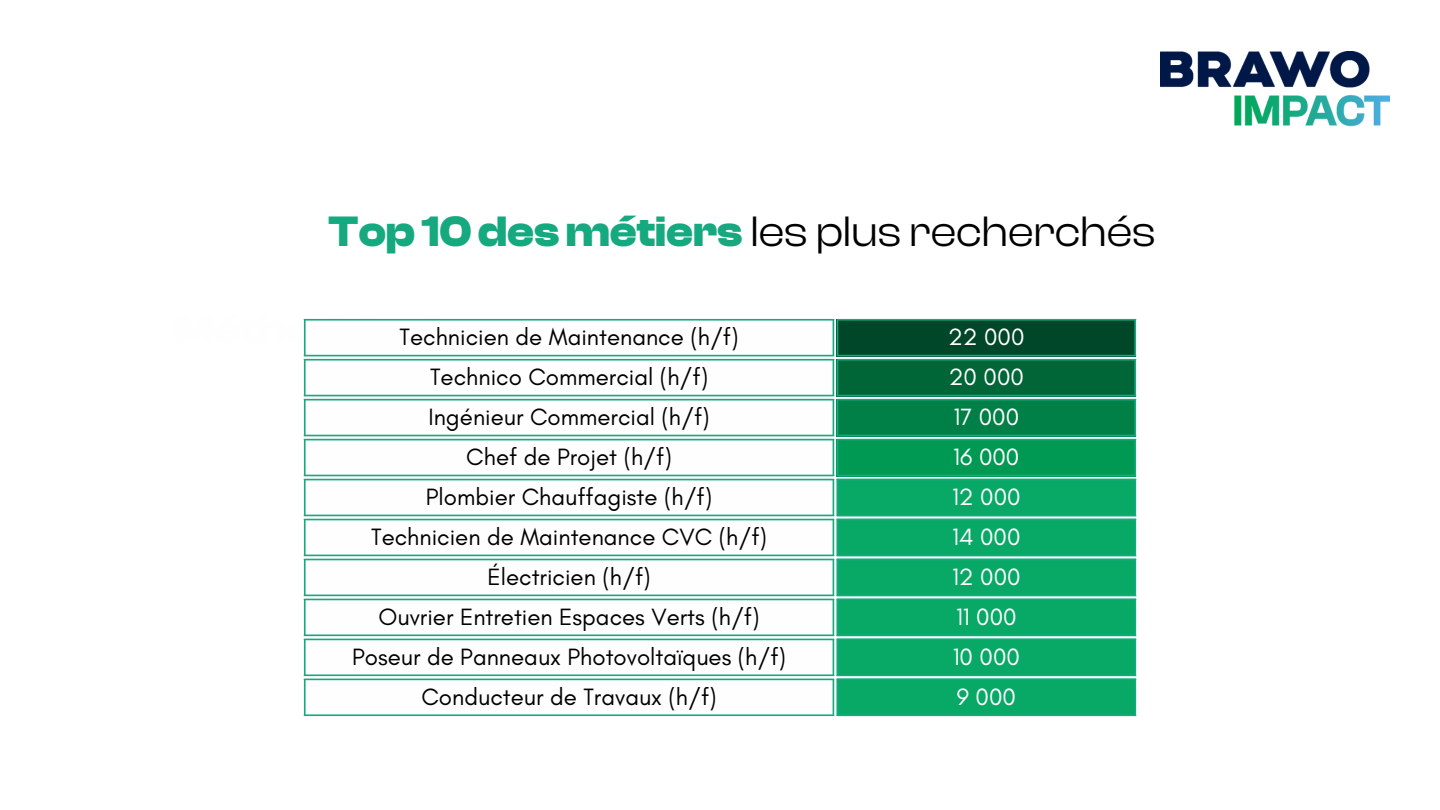
<style>
.page{position:relative;width:1440px;height:810px;background:#fff}
.page>*{position:absolute;margin:0;border:0;box-sizing:border-box;transform-origin:0 0}
.t1{font:44px "Clash Display";color:#000}
.t2{font:24px "Glacial Indifference";color:#000}
.t3{font:24px "Glacial Indifference";color:#fff}
.s1{font-weight:700;color:#16a980}
</style>
<div class="page">
<svg style="left:304px;top:321px;width:530px;height:393px"></svg>
<div style="left:837px;top:319px;width:299px;height:37px;background:#004628"></div>
<div style="left:837px;top:359px;width:299px;height:37px;background:#006638"></div>
<div style="left:837px;top:399px;width:299px;height:37px;background:#008047"></div>
<div style="left:837px;top:439px;width:299px;height:37px;background:#009954"></div>
<svg style="left:837px;top:480px;width:299px;height:234px;background:#13ac6d"></svg>
<hr style="left:304px;top:321px;width:2px;height:34px;background:#16a980">
<hr style="left:833px;top:321px;width:1px;height:34px;background:#16a980">
<hr style="left:304px;top:319px;width:530px;height:2px;background:#16a980">
<hr style="left:304px;top:355px;width:530px;height:1px;background:#16a980">
<hr style="left:837px;top:321px;width:1px;height:34px;background:#16a980">
<hr style="left:1134px;top:321px;width:2px;height:34px;background:#16a980">
<hr style="left:837px;top:319px;width:299px;height:2px;background:#16a980">
<hr style="left:837px;top:355px;width:299px;height:1px;background:#16a980">
<hr style="left:304px;top:361px;width:2px;height:34px;background:#16a980">
<hr style="left:833px;top:361px;width:1px;height:34px;background:#16a980">
<hr style="left:304px;top:359px;width:530px;height:2px;background:#16a980">
<hr style="left:304px;top:395px;width:530px;height:1px;background:#16a980">
<hr style="left:837px;top:361px;width:1px;height:34px;background:#16a980">
<hr style="left:1134px;top:361px;width:2px;height:34px;background:#16a980">
<hr style="left:837px;top:359px;width:299px;height:2px;background:#16a980">
<hr style="left:837px;top:395px;width:299px;height:1px;background:#16a980">
<hr style="left:304px;top:400px;width:2px;height:35px;background:#16a980">
<hr style="left:833px;top:400px;width:1px;height:35px;background:#16a980">
<hr style="left:304px;top:399px;width:530px;height:1px;background:#16a980">
<hr style="left:304px;top:435px;width:530px;height:1px;background:#16a980">
<hr style="left:837px;top:400px;width:1px;height:35px;background:#16a980">
<hr style="left:1134px;top:400px;width:2px;height:35px;background:#16a980">
<hr style="left:837px;top:399px;width:299px;height:1px;background:#16a980">
<hr style="left:837px;top:435px;width:299px;height:1px;background:#16a980">
<hr style="left:304px;top:440px;width:2px;height:35px;background:#16a980">
<hr style="left:833px;top:440px;width:1px;height:35px;background:#16a980">
<hr style="left:304px;top:439px;width:530px;height:1px;background:#16a980">
<hr style="left:304px;top:475px;width:530px;height:1px;background:#16a980">
<hr style="left:837px;top:440px;width:1px;height:35px;background:#16a980">
<hr style="left:1134px;top:440px;width:2px;height:35px;background:#16a980">
<hr style="left:837px;top:439px;width:299px;height:1px;background:#16a980">
<hr style="left:837px;top:475px;width:299px;height:1px;background:#16a980">
<hr style="left:304px;top:480px;width:2px;height:35px;background:#16a980">
<hr style="left:833px;top:480px;width:1px;height:35px;background:#16a980">
<hr style="left:304px;top:479px;width:530px;height:1px;background:#16a980">
<hr style="left:304px;top:515px;width:530px;height:1px;background:#16a980">
<hr style="left:837px;top:480px;width:1px;height:35px;background:#16a980">
<hr style="left:1134px;top:480px;width:2px;height:35px;background:#16a980">
<hr style="left:837px;top:479px;width:299px;height:1px;background:#16a980">
<hr style="left:837px;top:515px;width:299px;height:1px;background:#16a980">
<hr style="left:304px;top:520px;width:2px;height:35px;background:#16a980">
<hr style="left:833px;top:520px;width:1px;height:35px;background:#16a980">
<hr style="left:304px;top:519px;width:530px;height:1px;background:#16a980">
<hr style="left:304px;top:555px;width:530px;height:1px;background:#16a980">
<hr style="left:837px;top:520px;width:1px;height:35px;background:#16a980">
<hr style="left:1134px;top:520px;width:2px;height:35px;background:#16a980">
<hr style="left:837px;top:519px;width:299px;height:1px;background:#16a980">
<hr style="left:837px;top:555px;width:299px;height:1px;background:#16a980">
<hr style="left:304px;top:560px;width:2px;height:35px;background:#16a980">
<hr style="left:833px;top:560px;width:1px;height:35px;background:#16a980">
<hr style="left:304px;top:559px;width:530px;height:1px;background:#16a980">
<hr style="left:304px;top:595px;width:530px;height:1px;background:#16a980">
<hr style="left:837px;top:560px;width:1px;height:35px;background:#16a980">
<hr style="left:1134px;top:560px;width:2px;height:35px;background:#16a980">
<hr style="left:837px;top:559px;width:299px;height:1px;background:#16a980">
<hr style="left:837px;top:595px;width:299px;height:1px;background:#16a980">
<hr style="left:304px;top:600px;width:2px;height:35px;background:#16a980">
<hr style="left:833px;top:600px;width:1px;height:35px;background:#16a980">
<hr style="left:304px;top:599px;width:530px;height:1px;background:#16a980">
<hr style="left:304px;top:635px;width:530px;height:1px;background:#16a980">
<hr style="left:837px;top:600px;width:1px;height:35px;background:#16a980">
<hr style="left:1134px;top:600px;width:2px;height:35px;background:#16a980">
<hr style="left:837px;top:599px;width:299px;height:1px;background:#16a980">
<hr style="left:837px;top:635px;width:299px;height:1px;background:#16a980">
<hr style="left:304px;top:640px;width:2px;height:34px;background:#16a980">
<hr style="left:833px;top:640px;width:1px;height:34px;background:#16a980">
<hr style="left:304px;top:639px;width:530px;height:1px;background:#16a980">
<hr style="left:304px;top:674px;width:530px;height:2px;background:#16a980">
<hr style="left:837px;top:640px;width:1px;height:34px;background:#16a980">
<hr style="left:1134px;top:640px;width:2px;height:34px;background:#16a980">
<hr style="left:837px;top:639px;width:299px;height:1px;background:#16a980">
<hr style="left:837px;top:674px;width:299px;height:2px;background:#16a980">
<hr style="left:304px;top:680px;width:2px;height:34px;background:#16a980">
<hr style="left:833px;top:680px;width:1px;height:34px;background:#16a980">
<hr style="left:304px;top:679px;width:530px;height:1px;background:#16a980">
<hr style="left:304px;top:714px;width:530px;height:2px;background:#16a980">
<hr style="left:837px;top:680px;width:1px;height:34px;background:#16a980">
<hr style="left:1134px;top:680px;width:2px;height:34px;background:#16a980">
<hr style="left:837px;top:679px;width:299px;height:1px;background:#16a980">
<hr style="left:837px;top:714px;width:299px;height:2px;background:#16a980">
<img style="left:1160px;top:51px;width:230px;height:76px">
<p class="t1" style="left:328px;top:207px;width:829px"><span class="s1">Top10desmétiers</span> les plus recherchés</p>
<h1 class="t2" style="left:400px;top:322px;width:341px">Technicien de Maintenance (h/f)</h1>
<p class="t3" style="left:948px;top:322px;width:78px">22 000</p>
<p class="t2" style="left:430px;top:362px;width:280px">Technico Commercial (h/f)</p>
<p class="t3" style="left:949px;top:362px;width:77px">20 000</p>
<p class="t2" style="left:428px;top:402px;width:283px">Ingénieur Commercial (h/f)</p>
<p class="t3" style="left:954px;top:402px;width:67px">17 000</p>
<p class="t2" style="left:466px;top:442px;width:207px">Chef de Projet (h/f)</p>
<p class="t3" style="left:953px;top:442px;width:68px">16 000</p>
<p class="t2" style="left:426px;top:482px;width:288px">Plombier Chauffagiste (h/f)</p>
<p class="t3" style="left:952px;top:482px;width:70px">12 000</p>
<p class="t2" style="left:371px;top:522px;width:397px">Technicien de Maintenance CVC (h/f)</p>
<p class="t3" style="left:952px;top:522px;width:70px">14 000</p>
<p class="t2" style="left:487px;top:562px;width:165px">Électricien (h/f)</p>
<p class="t3" style="left:952px;top:562px;width:70px">12 000</p>
<p class="t2" style="left:379px;top:602px;width:383px">Ouvrier Entretien Espaces Verts (h/f)</p>
<p class="t3" style="left:956px;top:602px;width:62px">11 000</p>
<p class="t2" style="left:352px;top:642px;width:435px">Poseur de Panneaux Photovoltaïques (h/f)</p>
<p class="t3" style="left:953px;top:642px;width:69px">10 000</p>
<p class="t2" style="left:421px;top:682px;width:297px">Conducteur de Travaux (h/f)</p>
<p class="t3" style="left:957px;top:682px;width:61px">9 000</p>
</div>
